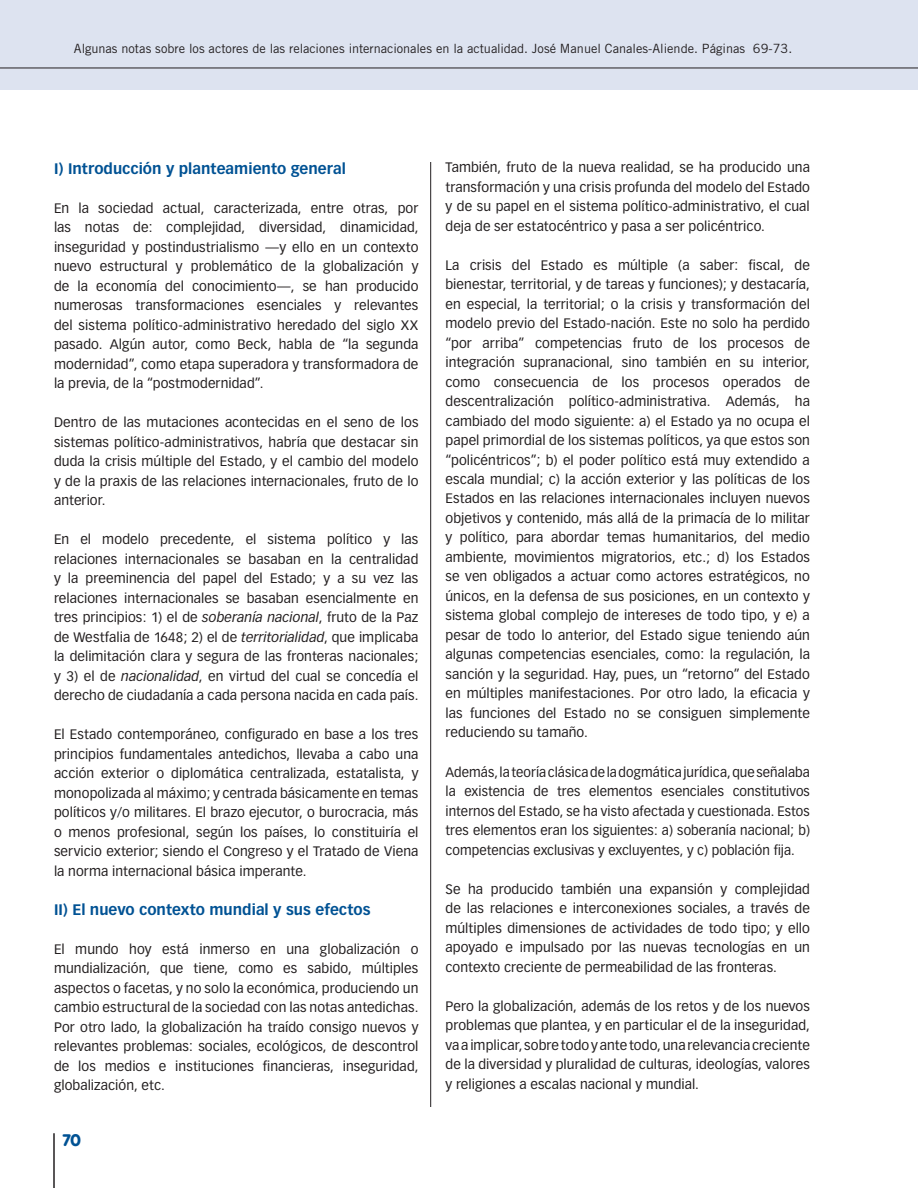
<style>
.page{position:relative;width:918px;height:1188px;background:#fff}
.page>*{position:absolute;margin:0;border:0;box-sizing:border-box;transform-origin:0 0}
.t1{font:900 16.5px "VAG Rounded";color:#005294}
.t2{font:700 15px "Vectora LH";color:#005294}
.t3{font:13.5px/19.5px "Vectora LH";letter-spacing:.005em;color:#231f20;text-align:justify}
.t4{font:12.75px "Trade Gothic";color:#231f20}
.s1{font-style:italic}
</style>
<div class="page">
<div style="left:0;top:0;width:918px;height:89px;background:#dde3f0"></div>
<hr style="left:0;top:68px;width:918px;height:1px;background:#231f20">
<hr style="left:53px;top:1133px;width:2px;height:55px;background:#231f20">
<hr style="left:430px;top:162px;width:1px;height:945px;background:#231f20">
<p class="t4" style="left:74px;top:41px;width:720px">Algunas notas sobre los actores de las relaciones internacionales en la actualidad. José Manuel Canales-Aliende. Páginas 69-73.</p>
<p class="t2" style="left:54px;top:159px;width:294px">I) Introducción y planteamiento general</p>
<p class="t3" style="left:54px;top:198px;width:366px">En la sociedad actual, caracterizada, entre otras, por las notas de: complejidad, diversidad, dinamicidad, inseguridad y postindustrialismo —y ello en un contexto nuevo estructural y problemático de la globalización y de la economía del conocimiento—, se han producido numerosas transformaciones esenciales y relevantes del sistema político-administrativo heredado del siglo XX pasado. Algún autor, como Beck, habla de “la segunda modernidad”, como etapa superadora y transformadora de la previa, de la “postmodernidad”.</p>
<p class="t3" style="left:54px;top:413px;width:366px">Dentro de las mutaciones acontecidas en el seno de los sistemas político-administrativos, habría que destacar sin duda la crisis múltiple del Estado, y el cambio del modelo y de la praxis de las relaciones internacionales, fruto de lo anterior.</p>
<p class="t3" style="left:54px;top:530px;width:366px">En el modelo precedente, el sistema político y las relaciones internacionales se basaban en la centralidad y la preeminencia del papel del Estado; y a su vez las relaciones internacionales se basaban esencialmente en tres principios: 1) el de <span class="s1">soberanía nacional</span>, fruto de la Paz de Westfalia de 1648; 2) el de <span class="s1">territorialidad</span>, que implicaba la delimitación clara y segura de las fronteras nacionales; y 3) el de <span class="s1">nacionalidad</span>, en virtud del cual se concedía el derecho de ciudadanía a cada persona nacida en cada país.</p>
<p class="t3" style="left:54px;top:725px;width:366px">El Estado contemporáneo, configurado en base a los tres principios fundamentales antedichos, llevaba a cabo una acción exterior o diplomática centralizada, estatalista, y monopolizada al máximo; y centrada básicamente en temas políticos y/o militares. El brazo ejecutor, o burocracia, más o menos profesional, según los países, lo constituiría el servicio exterior; siendo el Congreso y el Tratado de Viena la norma internacional básica imperante.</p>
<p class="t2" style="left:54px;top:900px;width:318px">II) El nuevo contexto mundial y sus efectos</p>
<p class="t3" style="left:54px;top:939px;width:366px">El mundo hoy está inmerso en una globalización o mundialización, que tiene, como es sabido, múltiples aspectos o facetas, y no solo la económica, produciendo un cambio estructural de la sociedad con las notas antedichas.<br>Por otro lado, la globalización ha traído consigo nuevos y relevantes problemas: sociales, ecológicos, de descontrol de los medios e instituciones financieras, inseguridad, globalización, etc.</p>
<p class="t1" style="left:63px;top:1130px;width:20px">70</p>
<p class="t3" style="left:446px;top:158px;width:366px">También, fruto de la nueva realidad, se ha producido una transformación y una crisis profunda del modelo del Estado y de su papel en el sistema político-administrativo, el cual deja de ser estatocéntrico y pasa a ser policéntrico.</p>
<p class="t3" style="left:446px;top:255px;width:366px">La crisis del Estado es múltiple (a saber: fiscal, de bienestar, territorial, y de tareas y funciones); y destacaría, en especial, la territorial; o la crisis y transformación del modelo previo del Estado-nación. Este no solo ha perdido “por arriba” competencias fruto de los procesos de integración supranacional, sino también en su interior, como consecuencia de los procesos operados de descentralización político-administrativa. Además, ha cambiado del modo siguiente: a) el Estado ya no ocupa el papel primordial de los sistemas políticos, ya que estos son “policéntricos”; b) el poder político está muy extendido a escala mundial; c) la acción exterior y las políticas de los Estados en las relaciones internacionales incluyen nuevos objetivos y contenido, más allá de la primacía de lo militar y político, para abordar temas humanitarios, del medio ambiente, movimientos migratorios, etc.; d) los Estados se ven obligados a actuar como actores estratégicos, no únicos, en la defensa de sus posiciones, en un contexto y sistema global complejo de intereses de todo tipo, y e) a pesar de todo lo anterior, del Estado sigue teniendo aún algunas competencias esenciales, como: la regulación, la sanción y la seguridad. Hay, pues, un “retorno” del Estado en múltiples manifestaciones. Por otro lado, la eficacia y las funciones del Estado no se consiguen simplemente reduciendo su tamaño.</p>
<p class="t3" style="left:446px;top:762px;width:366px">Además, la teoría clásica de la dogmática jurídica, que señalaba la existencia de tres elementos esenciales constitutivos internos del Estado, se ha visto afectada y cuestionada. Estos tres elementos eran los siguientes: a) soberanía nacional; b) competencias exclusivas y excluyentes, y c) población fija.</p>
<p class="t3" style="left:446px;top:879px;width:366px">Se ha producido también una expansión y complejidad de las relaciones e interconexiones sociales, a través de múltiples dimensiones de actividades de todo tipo; y ello apoyado e impulsado por las nuevas tecnologías en un contexto creciente de permeabilidad de las fronteras.</p>
<p class="t3" style="left:446px;top:996px;width:366px">Pero la globalización, además de los retos y de los nuevos problemas que plantea, y en particular el de la inseguridad, va a implicar, sobre todo y ante todo, una relevancia creciente de la diversidad y pluralidad de culturas, ideologías, valores y religiones a escalas nacional y mundial.</p>
</div>
